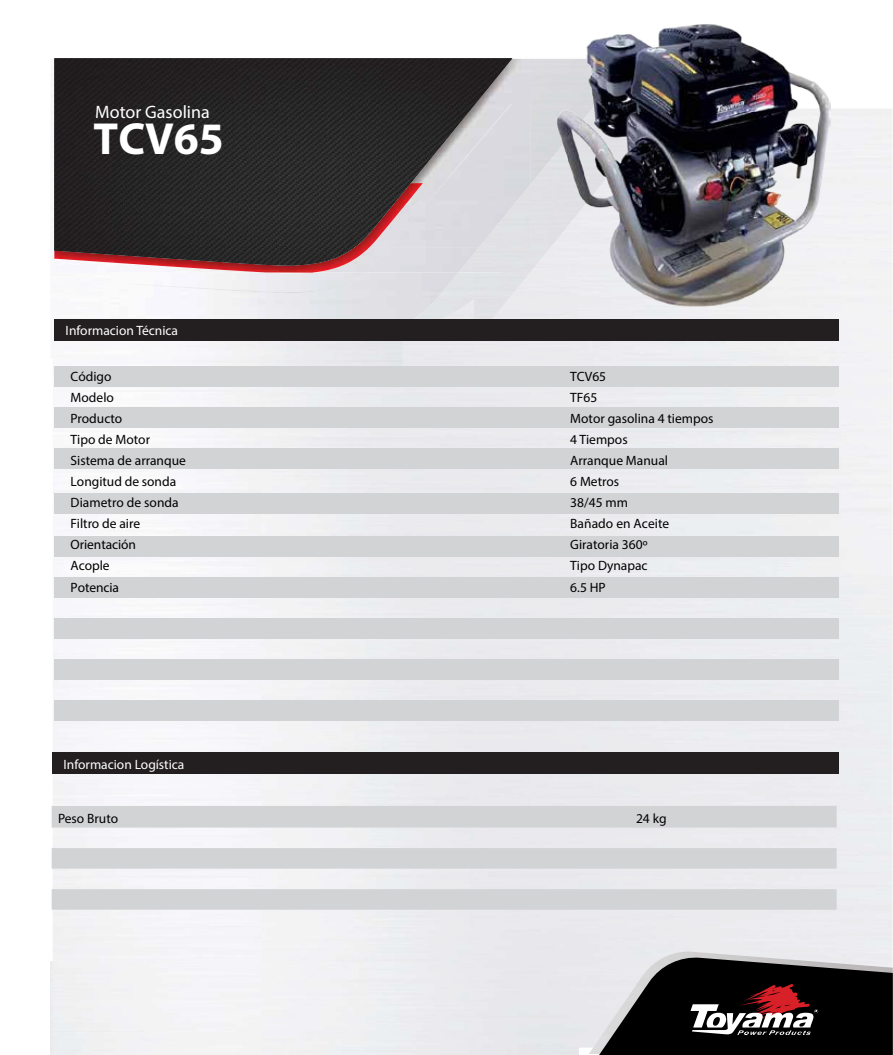
<style>
.page{position:relative;width:893px;height:1055px;background:#fff}
.page>*{position:absolute;margin:0;border:0;box-sizing:border-box;transform-origin:0 0}
.t1{font:700 45.15px "Myriad Pro";color:#fff}
.t2{font:18px "Myriad Pro";color:#fff}
.t3{font:13.5px/21px "Myriad Pro";color:#000}
.t4{font:13.5px "Myriad Pro";color:#fff}
</style>
<div class="page">
<div style="left:579px;top:108px;width:313px;height:469px;background:#f0f0f2"></div>
<div style="left:579px;top:577px;width:313px;height:470px;background:#ececf0"></div>
<div style="left:526px;top:245px;width:53px;height:809px;background:#eae9ed"></div>
<div style="left:474px;top:306px;width:52px;height:748px;background:#eae9ed"></div>
<img style="left:589px;top:951px;width:303px;height:102px">
<img style="left:503px;top:184px;width:50px;height:122px">
<img style="left:552px;top:184px;width:5px;height:34px">
<img style="left:552px;top:218px;width:5px;height:27px">
<img style="left:458px;top:272px;width:45px;height:94px">
<img style="left:531px;top:152px;width:26px;height:32px">
<img style="left:513px;top:248px;width:18px;height:24px">
<svg style="left:595px;top:955px;width:298px;height:99px;background:#433d3e"></svg>
<div style="left:484px;top:700px;width:355px;height:20px;background:#d2d3d5"></div>
<div style="left:484px;top:659px;width:355px;height:20px;background:#d2d3d5"></div>
<div style="left:484px;top:618px;width:355px;height:20px;background:#d2d3d5"></div>
<div style="left:484px;top:577px;width:355px;height:20px;background:#d2d3d5"></div>
<div style="left:484px;top:535px;width:355px;height:21px;background:#d2d3d5"></div>
<div style="left:484px;top:493px;width:355px;height:20px;background:#d2d3d5"></div>
<div style="left:484px;top:448px;width:355px;height:20px;background:#d2d3d5"></div>
<div style="left:484px;top:407px;width:355px;height:20px;background:#d2d3d5"></div>
<div style="left:484px;top:366px;width:355px;height:20px;background:#d2d3d5"></div>
<div style="left:53px;top:370px;width:208px;height:684px;background:#f5f5f8"></div>
<div style="left:368px;top:298px;width:106px;height:756px;background:#ebebee"></div>
<div style="left:261px;top:386px;width:107px;height:668px;background:#f2f1f3"></div>
<img style="left:54px;top:340px;width:46px;height:1px">
<img style="left:100px;top:340px;width:302px;height:26px">
<img style="left:180px;top:272px;width:278px;height:47px">
<img style="left:513px;top:153px;width:18px;height:95px">
<img style="left:106px;top:265px;width:258px;height:7px">
<img style="left:54px;top:58px;width:427px;height:207px">
<img style="left:136px;top:272px;width:228px;height:21px">
<img style="left:364px;top:103px;width:149px;height:169px">
<div style="left:54px;top:448px;width:430px;height:20px;background:#d2d3d5"></div>
<div style="left:54px;top:407px;width:430px;height:20px;background:#d2d3d5"></div>
<div style="left:54px;top:366px;width:430px;height:20px;background:#d2d3d5"></div>
<div style="left:54px;top:319px;width:785px;height:21px;background:#231f20"></div>
<div style="left:54px;top:700px;width:430px;height:20px;background:#d2d3d5"></div>
<div style="left:54px;top:659px;width:430px;height:20px;background:#d2d3d5"></div>
<div style="left:54px;top:618px;width:430px;height:20px;background:#d2d3d5"></div>
<div style="left:54px;top:577px;width:430px;height:20px;background:#d2d3d5"></div>
<div style="left:54px;top:535px;width:430px;height:21px;background:#d2d3d5"></div>
<div style="left:54px;top:493px;width:430px;height:20px;background:#d2d3d5"></div>
<div style="left:52px;top:751px;width:785px;height:22px;background:#231f20"></div>
<svg style="left:52px;top:805px;width:785px;height:104px;fill:#d2d3d5"></svg>
<img style="left:557px;top:24px;width:273px;height:282px">
<h2 class="t2" style="left:95px;top:100px;width:116px">Motor Gasolina</h2>
<h1 class="t1" style="left:94px;top:109px;width:132px">TCV65</h1>
<p class="t4" style="left:66px;top:322px;width:114px">Informacion Técnica</p>
<p class="t3" style="left:71px;top:365px;width:117px">Código<br>Modelo<br>Producto<br>Tipo de Motor<br>Sistema de arranque<br>Longitud de sonda<br>Diametro de sonda<br>Filtro de aire<br>Orientación<br>Acople</p>
<p class="t3" style="left:570px;top:365px;width:145px">TCV65<br>TF65<br>Motor gasolina 4 tiempos<br>4 Tiempos<br>Arranque Manual<br>6 Metros<br>38/45 mm<br>Bañado en Aceite<br>Giratoria 360º<br>Tipo Dynapac</p>
<p class="t3" style="left:71px;top:577px;width:50px">Potencia</p>
<p class="t3" style="left:570px;top:577px;width:37px">6.5 HP</p>
<p class="t4" style="left:63px;top:755px;width:123px">Informacion Logística</p>
<p class="t4" style="left:66px;top:755px;width:123px">Informacion Logística</p>
<p class="t3" style="left:58px;top:807px;width:62px">Peso Bruto</p>
<p class="t3" style="left:636px;top:807px;width:32px">24 kg</p>
</div>
